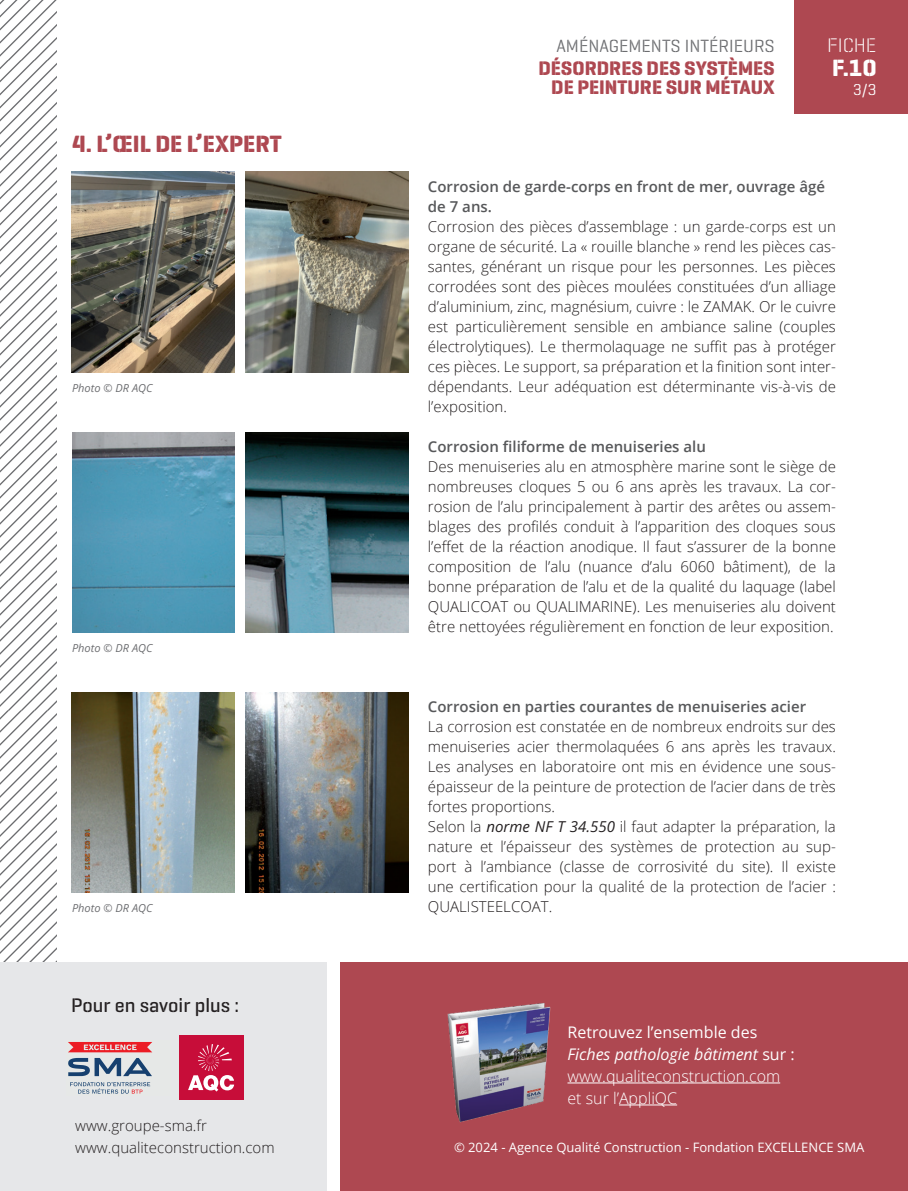
<style>
.page{position:relative;width:908px;height:1191px;background:#fff}
.page>*{position:absolute;margin:0;border:0;box-sizing:border-box;transform-origin:0 0}
.TITRE{font:700 24px "Geogrotesque Stencil A";color:#ae4851}
.t1{font:700 24px "Geogrotesque Stencil A";color:#fff}
.t2{font:700 20px/19px "Geogrotesque Stencil A";color:#ae4851;text-align:right}
.bold_vert{font:500 20px "Geogrotesque Stencil A";color:#231f20}
.t3{font:20px "Geogrotesque Stencil C Lg";color:#fff}
.t4{font:18px "Geogrotesque Stencil A";color:#6c6d70}
.t5{font:300 16px "Open Sans";color:#fff}
.t6{font:italic 16px "Open Sans";color:#fff}
.t7{font:16px "Open Sans";color:#fff}
.t8{font:16px "Geogrotesque Stencil A";color:#fff}
.t9{font:300 15px/20px "Open Sans";color:#231f20;text-align:justify}
.bold{font:600 15px/20px "Open Sans";color:#57585a}
.t10{font:13px "Open Sans";color:#fff}
.legende{font:italic 300 11px "Open Sans";color:#6c6d70}
.s1{font-style:italic}
.s2{font-style:normal}
.s3{font-style:inherit}
</style>
<div class="page">
<div style="left:794px;top:0;width:113px;height:113px;background:#ae4851"></div>
<svg style="left:0;top:0;width:57px;height:962px"></svg>
<img style="left:71px;top:172px;width:163px;height:200px">
<img style="left:245px;top:172px;width:163px;height:200px">
<img style="left:72px;top:432px;width:162px;height:200px">
<img style="left:245px;top:432px;width:163px;height:200px">
<img style="left:71px;top:692px;width:163px;height:200px">
<img style="left:245px;top:692px;width:163px;height:200px">
<div style="left:0;top:962px;width:326px;height:229px;background:#e6e7e9"></div>
<div style="left:340px;top:962px;width:567px;height:229px;background:#ae4851"></div>
<img style="left:447px;top:1003px;width:127px;height:120px">
<hr style="left:567px;top:1082px;width:212px;height:1px;background:#fff">
<hr style="left:618px;top:1104px;width:58px;height:1px;background:#fff">
<div style="left:179px;top:1035px;width:64px;height:65px;background:#c70d39"></div>
<svg style="left:188px;top:1044px;width:46px;height:47px"></svg>
<svg style="left:68px;top:1042px;width:84px;height:10px"></svg>
<svg style="left:68px;top:1058px;width:84px;height:18px"></svg>
<svg style="left:70px;top:1082px;width:80px;height:11px"></svg>
<p class="TITRE" style="left:72px;top:129px;width:211px">4. L’ŒIL DE L’EXPERT</p>
<p class="legende" style="left:72px;top:380px;width:82px">Photo © DR AQC</p>
<p class="legende" style="left:72px;top:640px;width:82px">Photo © DR AQC</p>
<p class="legende" style="left:72px;top:900px;width:82px">Photo © DR AQC</p>
<p class="bold_vert" style="left:71px;top:993px;width:169px">Pour en savoir plus :</p>
<p class="t9" style="left:75px;top:1115px;width:133px">www.groupe-sma.fr</p>
<p class="t9" style="left:75px;top:1137px;width:201px">www.qualiteconstruction.com</p>
<p class="t4" style="left:556px;top:34px;width:220px">AMÉNAGEMENTS INTÉRIEURS</p>
<h2 class="t2" style="left:538px;top:58px;width:238px">DÉSORDRES DES SYSTÈMES<br>DE PEINTURE SUR MÉTAUX</h2>
<h2 class="t3" style="left:826px;top:33px;width:51px">FICHE</h2>
<h1 class="t1" style="left:831px;top:53px;width:46px">F.10</h1>
<p class="t8" style="left:852px;top:79px;width:25px">3/3</p>
<p class="bold" style="left:428px;top:176px;width:398px">Corrosion de garde-corps en front de mer, ouvrage âgé de 7 ans.</p>
<p class="t9" style="left:428px;top:216px;width:409px">Corrosion des pièces d’assemblage : un garde-corps est un organe de sécurité. La « rouille blanche » rend les pièces cas&shy;santes, générant un risque pour les personnes. Les pièces corrodées sont des pièces moulées constituées d’un alliage d’aluminium, zinc, magnésium, cuivre : le ZAMAK. Or le cuivre est particulièrement sensible en ambiance saline (couples électrolytiques). Le thermolaquage ne suffit pas à protéger ces pièces. Le support, sa préparation et la finition sont inter&shy;dépendants. Leur adéquation est déterminante vis-à-vis de l’exposition.</p>
<p class="bold" style="left:428px;top:436px;width:279px">Corrosion filiforme de menuiseries alu</p>
<p class="t9" style="left:428px;top:456px;width:409px">Des menuiseries alu en atmosphère marine sont le siège de nombreuses cloques 5 ou 6 ans après les travaux. La cor&shy;rosion de l’alu principalement à partir des arêtes ou assem&shy;blages des profilés conduit à l’apparition des cloques sous l’effet de la réaction anodique. Il faut s’assurer de la bonne composition de l’alu (nuance d’alu 6060 bâtiment), de la bonne préparation de l’alu et de la qualité du laquage (label QUALICOAT ou QUALIMARINE). Les menuiseries alu doivent être nettoyées régulièrement en fonction de leur exposition.</p>
<p class="bold" style="left:428px;top:696px;width:379px">Corrosion en parties courantes de menuiseries acier</p>
<p class="t9" style="left:428px;top:716px;width:409px">La corrosion est constatée en de nombreux endroits sur des menuiseries acier thermolaquées 6 ans après les travaux.<br>Les analyses en laboratoire ont mis en évidence une sous&shy;épaisseur de la peinture de protection de l’acier dans de très fortes proportions.</p>
<p class="t9" style="left:428px;top:816px;width:409px">Selon la <span class="s1">norme NF T 34.550</span> il faut adapter la préparation, la nature et l’épaisseur des systèmes de protection au sup&shy;port à l’ambiance (classe de corrosivité du site). Il existe une certification pour la qualité de la protection de l’acier :<br>QUALISTEELCOAT.</p>
<p class="t7" style="left:567px;top:1021px;width:191px">Retrouvez l’ensemble des</p>
<p class="t6" style="left:567px;top:1042px;width:229px">Fiches pathologie bâtiment <span class="s2">sur :</span></p>
<p class="t5" style="left:567px;top:1065px;width:214px">www.qualiteconstruction.com</p>
<p class="t5" style="left:567px;top:1087px;width:111px">et sur l’AppliQC</p>
<p class="t10" style="left:454px;top:1138px;width:411px">© <span class="s3">2024</span> - Agence Qualité Construction - Fondation EXCELLENCE SMA</p>
</div>
